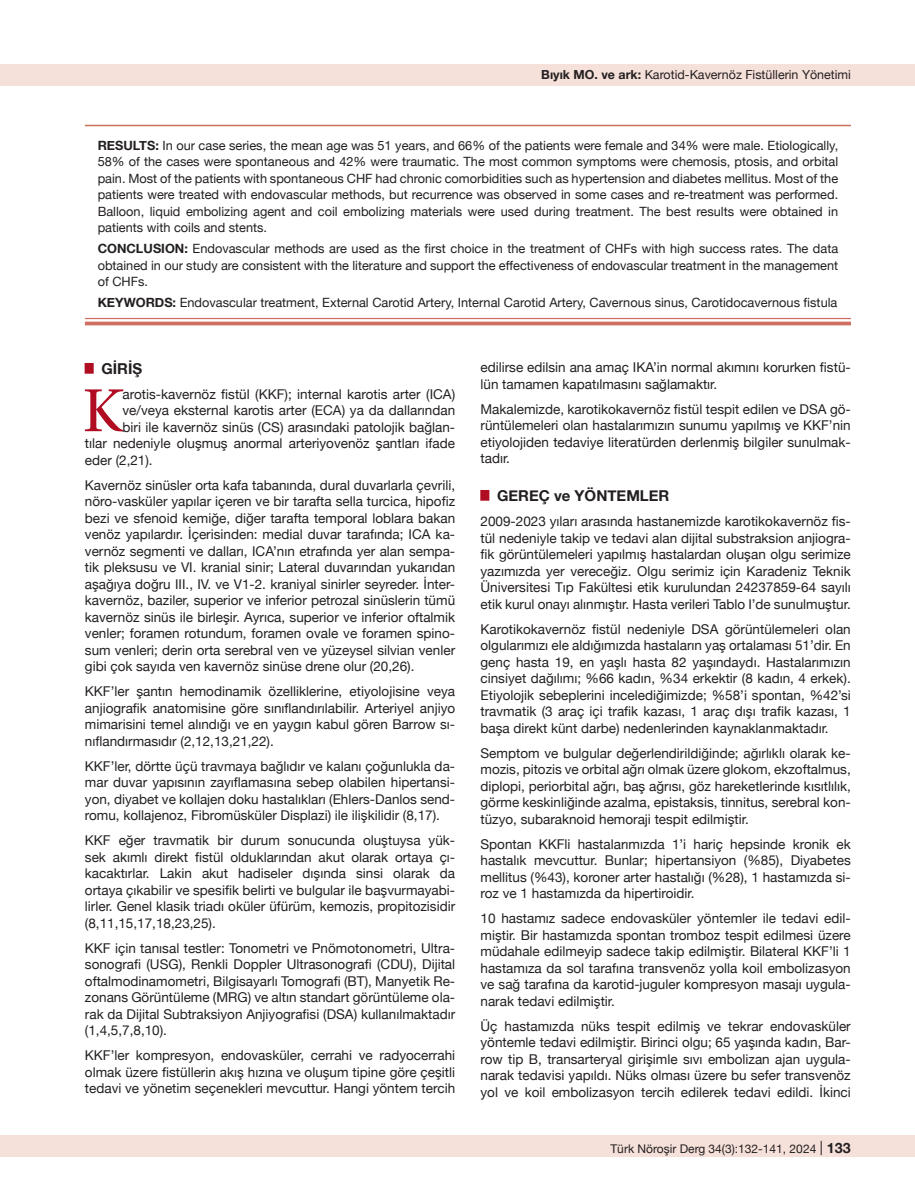
<style>
.page{position:relative;width:915px;height:1191px;background:#fff}
.page>*{position:absolute;margin:0;border:0;box-sizing:border-box;transform-origin:0 0}
.t1{font:60.3px "Utopia";color:#b00c22}
.t2{font:700 15px "Helvetica Neue";color:#231f20}
.t3{font:13.5px/16.5px "Helvetica Neue";color:#231f20;text-align:justify}
.t4{font:12.75px/16.5px "Helvetica Neue";color:#231f20;text-align:justify}
.t5{font:12.45px "Helvetica Neue";color:#231f20}
.t6{font:12px "Helvetica Neue";color:#231f20}
.s1{font-weight:700}
.s2{font-size:14.25px}
.s3{font-weight:700;font-size:14.25px}
</style>
<div class="page">
<div style="left:0;top:1135px;width:914px;height:22px;background:#f6e1da"></div>
<div style="left:0;top:64px;width:914px;height:21px;background:#f6e1da"></div>
<svg style="left:85px;top:319px;width:765px;height:3px"></svg>
<hr style="left:85px;top:125px;width:765px;height:1px;background:#ce6f60">
<hr style="left:85px;top:318px;width:765px;height:1px;background:#ce6f60">
<hr style="left:85px;top:322px;width:765px;height:3px;background:#ce6f60">
<p class="t5" style="left:541px;top:66px;width:311px"><span class="s1">Bıyık MO. ve ark:</span> Karotid-Kavernöz Fistüllerin Yönetimi</p>
<p class="t4" style="left:98px;top:138px;width:741px"><span class="s1">RESULTS:</span> In our case series, the mean age was 51 years, and 66% of the patients were female and 34% were male. Etiologically, 58% of the cases were spontaneous and 42% were traumatic. The most common symptoms were chemosis, ptosis, and orbital pain. Most of the patients with spontaneous CHF had chronic comorbidities such as hypertension and diabetes mellitus. Most of the patients were treated with endovascular methods, but recurrence was observed in some cases and re-treatment was performed.<br>Balloon, liquid embolizing agent and coil embolizing materials were used during treatment. The best results were obtained in patients with coils and stents.</p>
<p class="t4" style="left:98px;top:241px;width:741px"><span class="s1">CONCLUSION:</span> Endovascular methods are used as the first choice in the treatment of CHFs with high success rates. The data obtained in our study are consistent with the literature and support the effectiveness of endovascular treatment in the management of CHFs.</p>
<p class="t4" style="left:98px;top:295px;width:741px"><span class="s1">KEYWORDS:</span> Endovascular treatment, External Carotid Artery, Internal Carotid Artery, Cavernous sinus, Carotidocavernous fistula</p>
<p class="t2" style="left:85px;top:357px;width:59px"><sup>█</sup> GIRIŞ</p>
<h1 class="t1" style="left:83px;top:376px;width:41px">K</h1>
<p class="t3" style="left:122px;top:386px;width:334px">arotis-kavernöz fistül (KKF); internal karotis arter (ICA)</p>
<p class="t3" style="left:122px;top:403px;width:334px">ve/veya eksternal karotis arter (ECA) ya da dallarından</p>
<p class="t3" style="left:122px;top:419px;width:334px">biri ile kavernöz sinüs (CS) arasındaki patolojik bağlan-</p>
<p class="t3" style="left:85px;top:436px;width:371px">tılar nedeniyle oluşmuş anormal arteriyovenöz şantları ifade</p>
<p class="t3" style="left:85px;top:452px;width:69px">eder (2,21).</p>
<p class="t3" style="left:85px;top:477px;width:371px">Kavernöz sinüsler orta kafa tabanında, dural duvarlarla çevrili, nöro-vasküler yapılar içeren ve bir tarafta sella turcica, hipofiz bezi ve sfenoid kemiğe, diğer tarafta temporal loblara bakan venöz yapılardır. İ çerisinden: medial duvar tarafında; ICA ka&shy;vernöz segmenti ve dalları, ICA’nın etrafında yer alan sempa&shy;tik pleksusu ve VI. kranial sinir; Lateral duvarından yukarıdan aşağıya doğru III., IV. ve V1-2. kraniyal sinirler seyreder. İ nter&shy;kavernöz, baziler, superior ve inferior petrozal sinüslerin tümü kavernöz sinüs ile birleşir. Ayrıca, superior ve inferior oftalmik venler; foramen rotundum, foramen ovale ve foramen spino&shy;sum venleri; derin orta serebral ven ve yüzeysel silvian venler gibi çok sayıda ven kavernöz sinüse drene olur (20,26).</p>
<p class="t3" style="left:85px;top:684px;width:371px">KKF’ler şantın hemodinamik özelliklerine, etiyolojisine veya anjiografik anatomisine göre sınıflandırılabilir. Arteriyel anjiyo mimarisini temel alındığı ve en yaygın kabul gören Barrow sı&shy;nıflandırmasıdır (2,12,13,21,22).</p>
<p class="t3" style="left:85px;top:758px;width:371px">KKF’ler, dörtte üçü travmaya bağlıdır ve kalanı çoğunlukla da&shy;mar duvar yapısının zayıflamasına sebep olabilen hipertansi&shy;yon, diyabet ve kollajen doku hastalıkları (Ehlers-Danlos send&shy;romu, kollajenoz, Fibromüsküler Displazi) ile ilişkilidir (8,17).</p>
<p class="t3" style="left:85px;top:833px;width:371px">KKF eğer travmatik bir durum sonucunda oluştuysa yük&shy;sek akımlı direkt fistül olduklarından akut olarak ortaya çı&shy;kacaktırlar. Lakin akut hadiseler dışında sinsi olarak da ortaya çıkabilir ve spesifik belirti ve bulgular ile başvurmayabi&shy;lirler. Genel klasik triadı oküler üfürüm, kemozis, propitozisidir (8,11,15,17,18,23,25).</p>
<p class="t3" style="left:85px;top:940px;width:371px">KKF için tanısal testler: Tonometri ve Pnömotonometri, Ultra&shy;sonografi (USG), Renkli Doppler Ultrasonografi (CDU), Dijital oftalmodinamometri, Bilgisayarlı Tomografi (BT), Manyetik Re&shy;zonans Görüntüleme (MRG) ve altın standart görüntüleme ola&shy;rak da Dijital Subtraksiyon Anjiyografisi (DSA) kullanılmaktadır (1,4,5,7,8,10).</p>
<p class="t3" style="left:85px;top:1048px;width:371px">KKF’ler kompresyon, endovasküler, cerrahi ve radyocerrahi olmak üzere fistüllerin akış hızına ve oluşum tipine göre çeşitli tedavi ve yönetim seçenekleri mevcuttur. Hangi yöntem tercih</p>
<p class="t3" style="left:480px;top:360px;width:371px">edilirse edilsin ana amaç IKA’in normal akımını korurken fistü&shy;lün tamamen kapatılmasını sağlamaktır.</p>
<p class="t3" style="left:480px;top:401px;width:371px">Makalemizde, karotikokavernöz fistül tespit edilen ve DSA gö&shy;rüntülemeleri olan hastalarımızın sunumu yapılmış ve KKF’nin etiyolojiden tedaviye literatürden derlenmiş bilgiler sunulmak&shy;tadır.</p>
<p class="t2" style="left:480px;top:484px;width:190px"><sup>█</sup> GEREÇ ve YÖNTEMLER</p>
<p class="t3" style="left:480px;top:514px;width:371px">2009-2023 yıları arasında hastanemizde karotikokavernöz fis&shy;tül nedeniyle takip ve tedavi alan dijital substraksion anjiogra&shy;fik görüntülemeleri yapılmış hastalardan oluşan olgu serimize yazımızda yer vereceğiz. Olgu serimiz için Karadeniz Teknik Üniversitesi Tıp Fakültesi etik kurulundan 24237859-64 sayılı etik kurul onayı alınmıştır. Hasta verileri Tablo I’de sunulmuştur.</p>
<p class="t3" style="left:480px;top:621px;width:371px">Karotikokavernöz fistül nedeniyle DSA görüntülemeleri olan olgularımızı ele aldığımızda hastaların yaş ortalaması 51’dir. En genç hasta 19, en yaşlı hasta 82 yaşındaydı. Hastalarımızın cinsiyet dağılımı; %66 kadın, %34 erkektir (8 kadın, 4 erkek).<br>Etiyolojik sebeplerini incelediğimizde; %58’i spontan, %42’si travmatik (3 araç içi trafik kazası, 1 araç dışı trafik kazası, 1 başa direkt künt darbe) nedenlerinden kaynaklanmaktadır.</p>
<p class="t3" style="left:480px;top:745px;width:371px">Semptom ve bulgular değerlendirildiğinde; ağırlıklı olarak ke&shy;mozis, pitozis ve orbital ağrı olmak üzere glokom, ekzoftalmus, diplopi, periorbital ağrı, baş ağrısı, göz hareketlerinde kısıtlılık, görme keskinliğinde azalma, epistaksis, tinnitus, serebral kon&shy;tüzyo, subaraknoid hemoraji tespit edilmiştir.</p>
<p class="t3" style="left:480px;top:836px;width:371px">Spontan KKFli hastalarımızda 1’i hariç hepsinde kronik ek hastalık mevcuttur. Bunlar; hipertansiyon (%85), Diyabetes mellitus (%43), koroner arter hastalığı (%28), 1 hastamızda si&shy;roz ve 1 hastamızda da hipertiroidir.</p>
<p class="t3" style="left:480px;top:911px;width:371px">10 hastamız sadece endovasküler yöntemler ile tedavi edil&shy;miştir. Bir hastamızda spontan tromboz tespit edilmesi üzere müdahale edilmeyip sadece takip edilmiştir. Bilateral KKF’li 1 hastamıza da sol tarafına transvenöz yolla koil embolizasyon ve sağ tarafına da karotid-juguler kompresyon masajı uygula&shy;narak tedavi edilmiştir.</p>
<p class="t3" style="left:480px;top:1018px;width:371px">Üç hastamızda nüks tespit edilmiş ve tekrar endovasküler yöntemle tedavi edilmiştir. Birinci olgu; 65 yaşında kadın, Bar&shy;row tip B, transarteryal girişimle sıvı embolizan ajan uygula&shy;narak tedavisi yapıldı. Nüks olması üzere bu sefer transvenöz yol ve koil embolizasyon tercih edilerek tedavi edildi. İ kinci</p>
<p class="t6" style="left:610px;top:1140px;width:263px">Türk Nöroşir Derg 34(3):132-141, 2024 <span class="s2">|</span> <span class="s3">133133</span></p>
</div>
